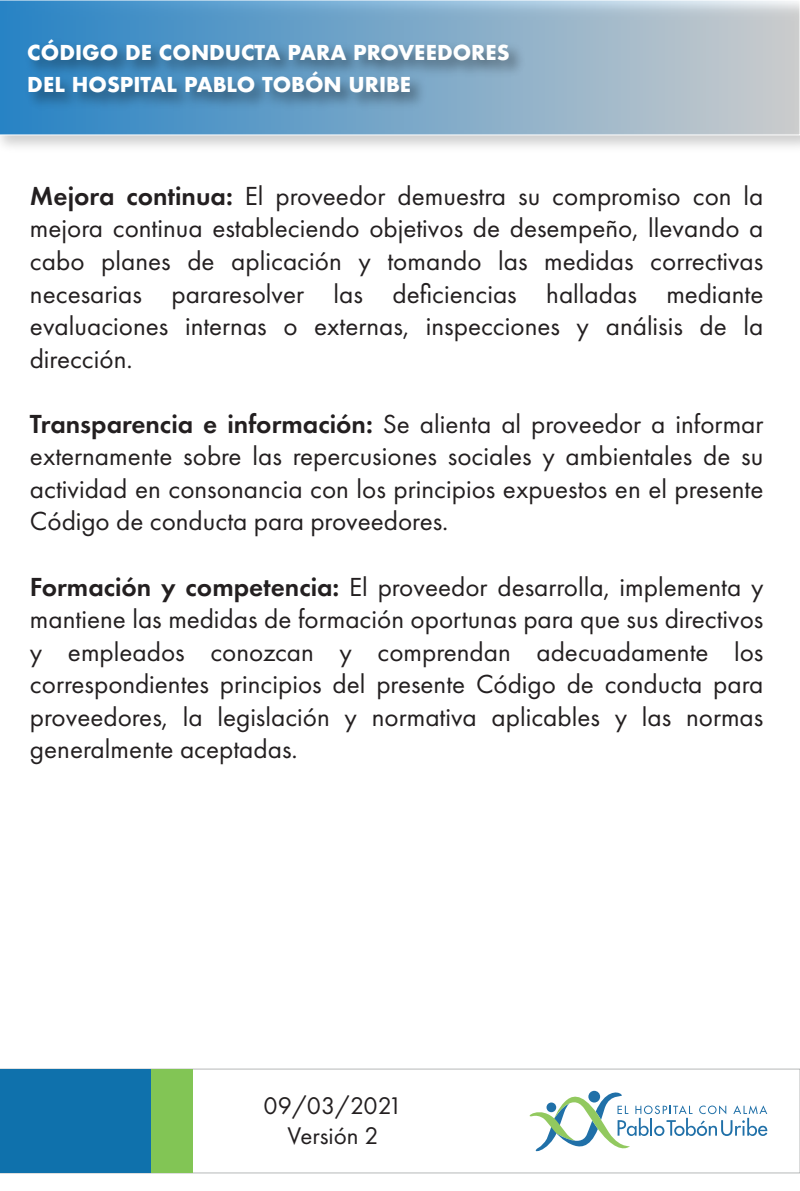
<style>
.page{position:relative;width:800px;height:1191px;background:#fff}
.page>*{position:absolute;margin:0;border:0;box-sizing:border-box;transform-origin:0 0}
.t1{font:27.1px/32.5px "Futura PT";color:#231f20;text-align:justify}
.t2{font:25px/30px "Futura PT";color:#231f20;text-align:center}
.t3{font:700 20px/32px "Futura";color:#fff}
.s1{font-weight:600}
</style>
<div class="page">
<svg style="left:0;top:0;width:800px;height:135px;background:#8fb2cc"></svg>
<img style="left:19px;top:31px;width:520px;height:90px">
<svg style="left:193px;top:1069px;width:607px;height:104px"></svg>
<div style="left:0;top:1069px;width:151px;height:104px;background:#0f71ac"></div>
<div style="left:151px;top:1069px;width:42px;height:104px;background:#82c555"></div>
<svg style="left:522px;top:1090px;width:245px;height:64px"></svg>
<p class="t3" style="left:27px;top:37px;width:484px">CÓDIGO DE CONDUCTA PARA PROVEEDORES<br>DEL HOSPITAL PABLO TOBÓN URIBE</p>
<p class="t1" style="left:30px;top:179px;width:735px"><span class="s1">Mejora continua:</span> El proveedor demuestra su compromiso con la mejora continua estableciendo objetivos de desempeño, llevando a cabo planes de aplicación y tomando las medidas correctivas necesarias pararesolver las deficiencias halladas mediante evaluaciones internas o externas, inspecciones y análisis de la dirección.</p>
<p class="t1" style="left:30px;top:407px;width:735px"><span class="s1">Transparencia e información:</span> Se alienta al proveedor a informar externamente sobre las repercusiones sociales y ambientales de su actividad en consonancia con los principios expuestos en el presente Código de conducta para proveedores.</p>
<p class="t1" style="left:30px;top:570px;width:735px"><span class="s1">Formación y competencia:</span> El proveedor desarrolla, implementa y mantiene las medidas de formación oportunas para que sus directivos y empleados conozcan y comprendan adecuadamente los correspondientes principios del presente Código de conducta para proveedores, la legislación y normativa aplicables y las normas generalmente aceptadas.</p>
<p class="t2" style="left:264px;top:1090px;width:140px">09/03/2021<br>Versión 2</p>
</div>
